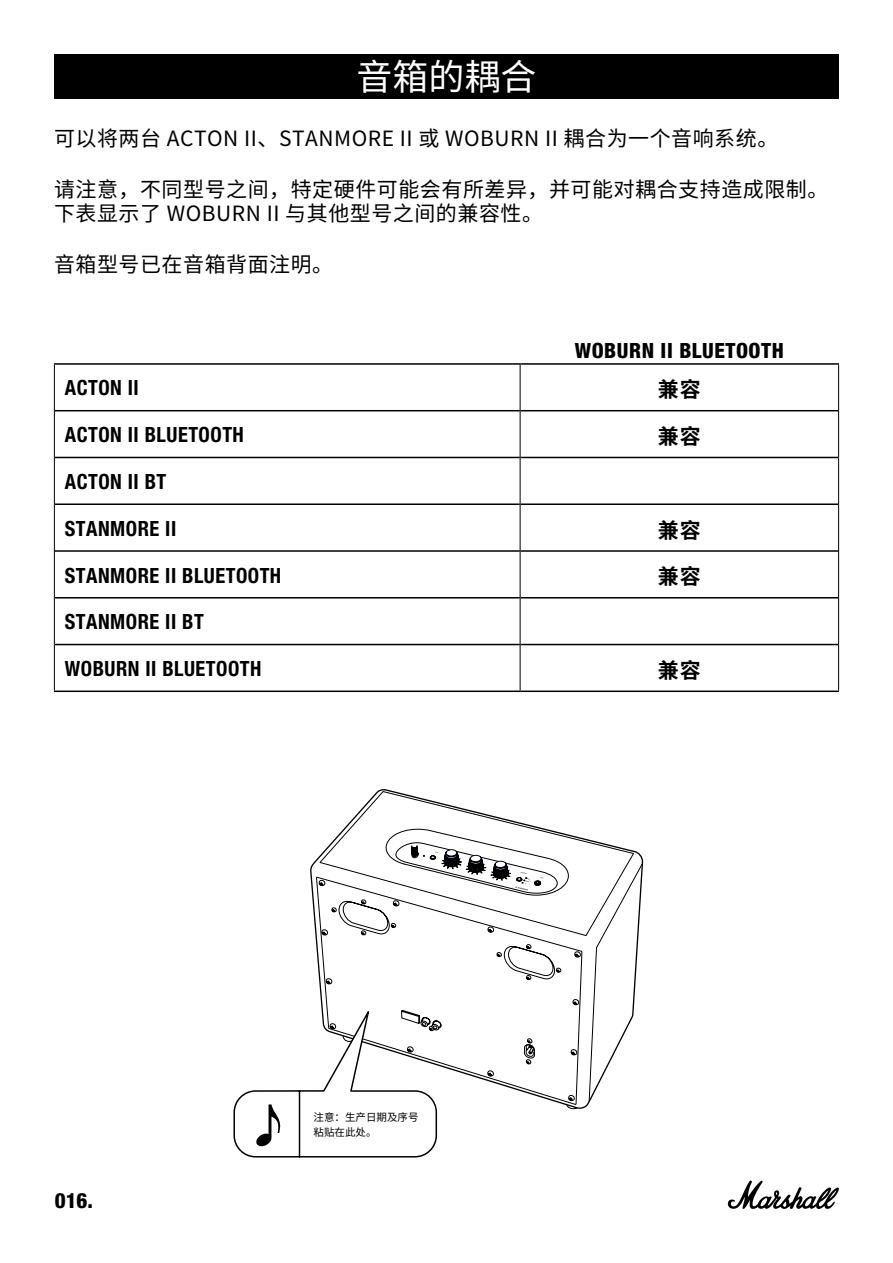
<style>
.page{position:relative;width:893px;height:1263px;background:#fff}
.page>*{position:absolute;margin:0;border:0;box-sizing:border-box;transform-origin:0 0}
.t1{font:36px "Noto Sans CJ Ksc";color:#fff}
.t2{font:21px/24px "Noto Sans CJ Ksc";letter-spacing:.025em;color:#000}
.t3{font:700 condensed 21px "Helvetica Neue LTW1 G";letter-spacing:.025em;color:#000}
.t4{font:800 condensed 21px "Helvetica Neue LTW1 G";letter-spacing:.025em;color:#000}
.t5{font:700 21px "Noto Sans CJ Ksc";letter-spacing:.05em;color:#000}
.t6{font:800 condensed 21px "Helvetica Neue LT Std";color:#000}
.t7{font:10.5px/15px "Noto Sans CJ Ksc";color:#000}
</style>
<div class="page">
<svg style="left:727px;top:1180px;width:112px;height:29px"></svg>
<div style="left:54px;top:54px;width:785px;height:44px;background:#000"></div>
<hr style="left:55px;top:410px;width:465px;height:1px;background:#000">
<hr style="left:55px;top:457px;width:465px;height:1px;background:#000">
<hr style="left:55px;top:503px;width:465px;height:2px;background:#000">
<hr style="left:55px;top:550px;width:465px;height:2px;background:#000">
<hr style="left:55px;top:597px;width:465px;height:1px;background:#000">
<hr style="left:55px;top:644px;width:465px;height:1px;background:#000">
<hr style="left:54px;top:690px;width:466px;height:2px;background:#000">
<hr style="left:54px;top:363px;width:466px;height:2px;background:#000">
<hr style="left:520px;top:363px;width:319px;height:2px;background:#000">
<hr style="left:520px;top:410px;width:318px;height:1px;background:#000">
<hr style="left:520px;top:457px;width:318px;height:1px;background:#000">
<hr style="left:520px;top:503px;width:318px;height:2px;background:#000">
<hr style="left:520px;top:550px;width:318px;height:2px;background:#000">
<hr style="left:520px;top:597px;width:318px;height:1px;background:#000">
<hr style="left:520px;top:644px;width:318px;height:1px;background:#000">
<hr style="left:520px;top:690px;width:319px;height:2px;background:#000">
<hr style="left:54px;top:365px;width:1px;height:46px;background:#000">
<hr style="left:54px;top:411px;width:1px;height:46px;background:#000">
<hr style="left:54px;top:457px;width:1px;height:47px;background:#000">
<hr style="left:54px;top:504px;width:1px;height:47px;background:#000">
<hr style="left:54px;top:551px;width:1px;height:47px;background:#000">
<hr style="left:54px;top:598px;width:1px;height:46px;background:#000">
<hr style="left:54px;top:644px;width:1px;height:46px;background:#000">
<hr style="left:520px;top:365px;width:1px;height:46px;background:#000">
<hr style="left:838px;top:365px;width:1px;height:46px;background:#000">
<hr style="left:520px;top:411px;width:1px;height:46px;background:#000">
<hr style="left:838px;top:411px;width:1px;height:46px;background:#000">
<hr style="left:520px;top:457px;width:1px;height:47px;background:#000">
<hr style="left:838px;top:457px;width:1px;height:47px;background:#000">
<hr style="left:520px;top:504px;width:1px;height:47px;background:#000">
<hr style="left:838px;top:504px;width:1px;height:47px;background:#000">
<hr style="left:520px;top:551px;width:1px;height:47px;background:#000">
<hr style="left:838px;top:551px;width:1px;height:47px;background:#000">
<hr style="left:520px;top:598px;width:1px;height:46px;background:#000">
<hr style="left:838px;top:598px;width:1px;height:46px;background:#000">
<hr style="left:520px;top:644px;width:1px;height:46px;background:#000">
<hr style="left:838px;top:644px;width:1px;height:46px;background:#000">
<svg style="left:233px;top:791px;width:401px;height:367px"></svg>
<h1 class="t1" style="left:356px;top:57px;width:181px">音箱的耦合</h1>
<p class="t2" style="left:54px;top:126px;width:726px">可以将两台 ACTON II、STANMORE II 或 WOBURN II 耦合为一个音响系统。</p>
<p class="t2" style="left:54px;top:177px;width:776px">请注意，不同型号之间，特定硬件可能会有所差异，并可能对耦合支持造成限制。下表显示了 WOBURN II 与其他型号之间的兼容性。</p>
<p class="t2" style="left:54px;top:252px;width:281px">音箱型号已在音箱背面注明。</p>
<p class="t4" style="left:575px;top:338px;width:210px">WOBURN II BLUETOOTH</p>
<p class="t3" style="left:65px;top:375px;width:76px">ACTON II</p>
<p class="t5" style="left:658px;top:378px;width:45px">兼容</p>
<p class="t3" style="left:65px;top:422px;width:181px">ACTON II BLUETOOTH</p>
<p class="t5" style="left:658px;top:424px;width:45px">兼容</p>
<p class="t3" style="left:65px;top:469px;width:103px">ACTON II BT</p>
<p class="t3" style="left:65px;top:516px;width:113px">STANMORE II</p>
<p class="t5" style="left:658px;top:518px;width:45px">兼容</p>
<p class="t3" style="left:65px;top:562px;width:218px">STANMORE II BLUETOOTH</p>
<p class="t5" style="left:658px;top:565px;width:45px">兼容</p>
<p class="t3" style="left:65px;top:609px;width:140px">STANMORE II BT</p>
<p class="t3" style="left:65px;top:656px;width:198px">WOBURN II BLUETOOTH</p>
<p class="t5" style="left:658px;top:658px;width:45px">兼容</p>
<p class="t6" style="left:55px;top:1187px;width:40px">016.</p>
<p class="t7" style="left:314px;top:1109px;width:106px">注意：生产日期及序号粘贴在此处。</p>
</div>
